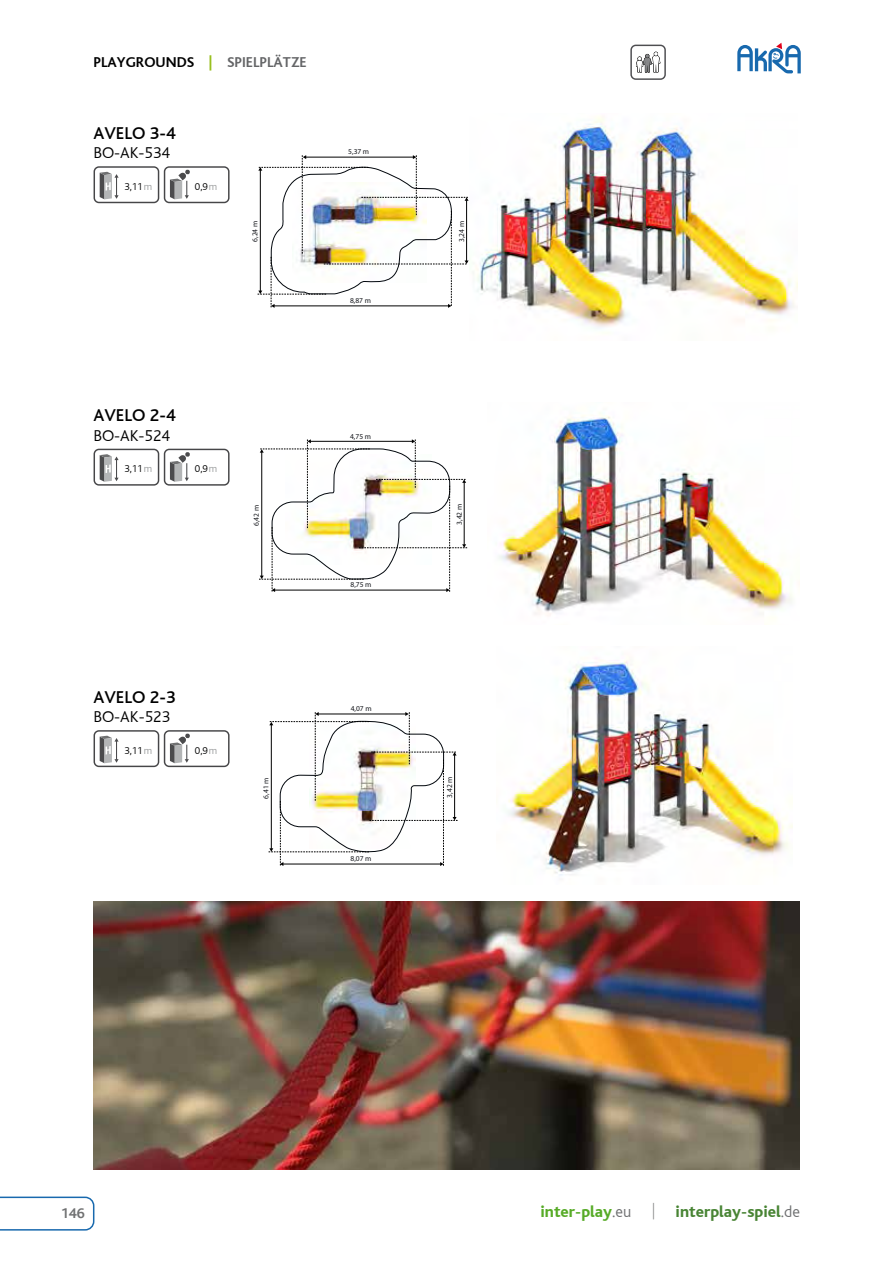
<style>
.page{position:relative;width:893px;height:1263px;background:#fff}
.page>*{position:absolute;margin:0;border:0;box-sizing:border-box;transform-origin:0 0}
.t1{font:500 18px "Bliss";color:#000}
.t2{font:300 16.5px "Bliss";color:#000}
.t3{font:800 16.5px "Bliss";color:#488434}
.t4{font:800 16.5px "Bliss";color:#57ab27}
.t5{font:300 16.5px "Panton";color:#707172}
.t6{font:700 15px "Bliss";color:#000}
.t7{font:700 14.85px "Bliss";color:#707172}
.t8{font:300 10.5px "Bliss";color:#000}
.t9{font:7.5px "Myriad Pro";color:#15171c}
.s1{color:#97bf1b}
.s2{color:#646567}
.s3{color:#9c9e9f}
.s4{font-weight:300;color:#707172}
</style>
<div class="page">
<img style="left:473px;top:116px;width:325px;height:211px">
<img style="left:499px;top:413px;width:294px;height:203px">
<img style="left:508px;top:658px;width:284px;height:218px">
<svg style="left:258px;top:155px;width:211px;height:153px"></svg>
<svg style="left:259px;top:439px;width:208px;height:153px"></svg>
<svg style="left:269px;top:712px;width:189px;height:154px"></svg>
<svg style="left:737px;top:43px;width:64px;height:30px"></svg>
<svg style="left:0;top:1196px;width:95px;height:35px"></svg>
<svg style="left:630px;top:45px;width:36px;height:35px"></svg>
<svg style="left:94px;top:166px;width:136px;height:37px"></svg>
<svg style="left:94px;top:449px;width:136px;height:37px"></svg>
<svg style="left:94px;top:730px;width:136px;height:37px"></svg>
<img style="left:94px;top:901px;width:706px;height:268px">
<h3 class="t6" style="left:94px;top:53px;width:215px">PLAYGROUNDS <span class="s1">|</span> <span class="s2">SPIELPLÄTZE</span></h3>
<h1 class="t1" style="left:93px;top:122px;width:84px">AVELO 3-4</h1>
<h2 class="t2" style="left:93px;top:143px;width:78px">BO-AK-534</h2>
<h3 class="t8" style="left:124px;top:180px;width:29px">3,11 <span class="s3">m</span></h3>
<h3 class="t8" style="left:195px;top:180px;width:24px">0,9 <span class="s3">m</span></h3>
<p class="t9" style="left:250px;top:242px;width:22px;rotate:-90deg">6,24 m</p>
<h1 class="t1" style="left:93px;top:405px;width:84px">AVELO 2-4</h1>
<h2 class="t2" style="left:93px;top:426px;width:78px">BO-AK-524</h2>
<h3 class="t8" style="left:124px;top:463px;width:29px">3,11 <span class="s3">m</span></h3>
<h3 class="t8" style="left:195px;top:463px;width:24px">0,9 <span class="s3">m</span></h3>
<p class="t9" style="left:252px;top:526px;width:22px;rotate:-90deg">6,42 m</p>
<h1 class="t1" style="left:93px;top:686px;width:84px">AVELO 2-3</h1>
<h2 class="t2" style="left:93px;top:707px;width:78px">BO-AK-523</h2>
<h3 class="t8" style="left:124px;top:744px;width:29px">3,11 <span class="s3">m</span></h3>
<h3 class="t8" style="left:195px;top:744px;width:24px">0,9 <span class="s3">m</span></h3>
<p class="t9" style="left:261px;top:799px;width:22px;rotate:-90deg">6,41 m</p>
<p class="t9" style="left:348px;top:147px;width:22px">5,37 m</p>
<p class="t9" style="left:350px;top:296px;width:22px">8,87 m</p>
<p class="t9" style="left:350px;top:431px;width:22px">4,75 m</p>
<p class="t9" style="left:351px;top:580px;width:22px">8,75 m</p>
<p class="t9" style="left:351px;top:704px;width:22px">4,07 m</p>
<p class="t9" style="left:350px;top:854px;width:22px">8,07 m</p>
<p class="t9" style="left:457px;top:242px;width:22px;rotate:-90deg">3,24 m</p>
<p class="t9" style="left:454px;top:525px;width:22px;rotate:-90deg">3,42 m</p>
<p class="t9" style="left:445px;top:797px;width:22px;rotate:-90deg">3,42 m</p>
<h3 class="t7" style="left:61px;top:1205px;width:26px">146</h3>
<h2 class="t4" style="left:540px;top:1202px;width:92px">inter-play<span class="s4">.eu</span></h2>
<h2 class="t5" style="left:652px;top:1201px;width:4px">|</h2>
<h2 class="t3" style="left:676px;top:1202px;width:126px">interplay-spiel<span class="s4">.de</span></h2>
</div>
